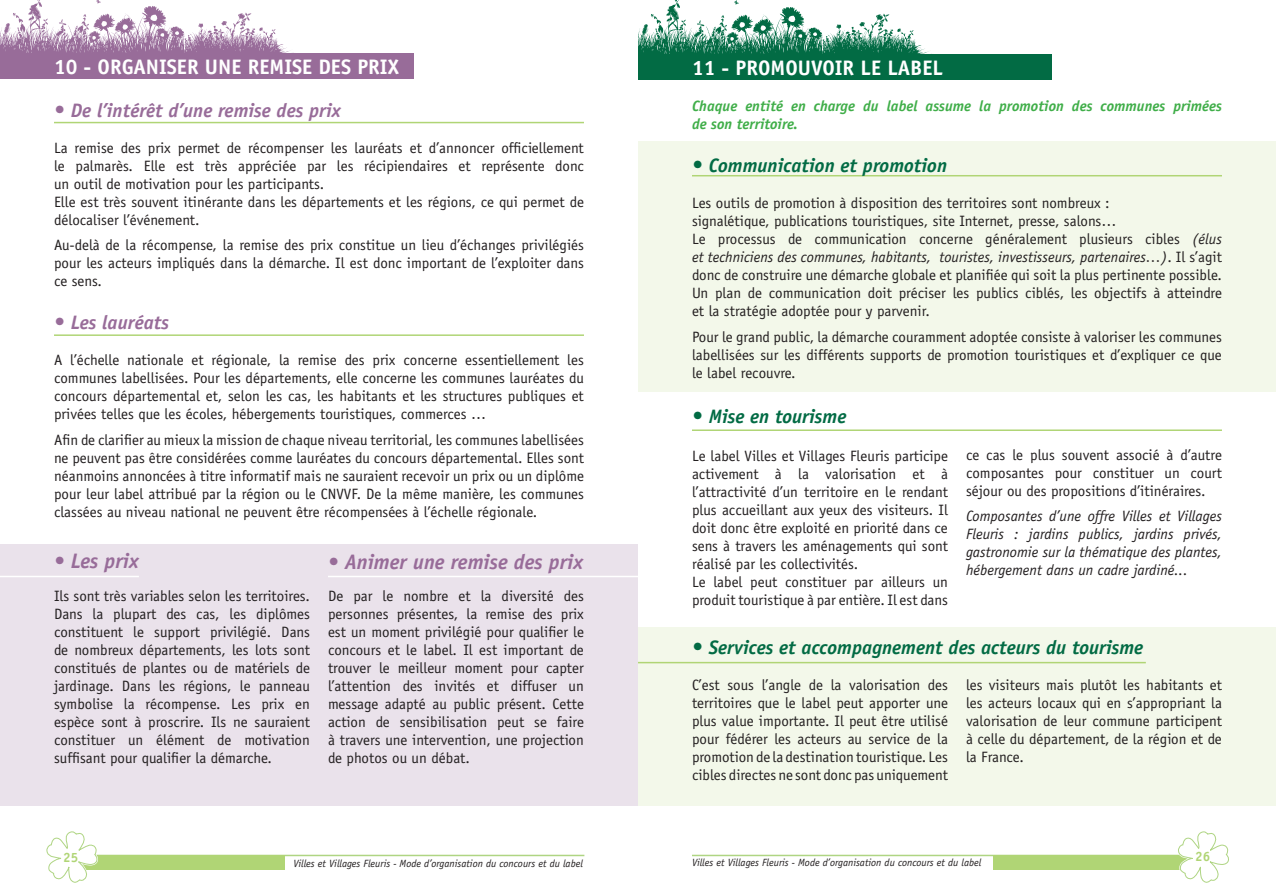
<style>
.page{position:relative;width:1276px;height:893px;background:#fff}
.page>*{position:absolute;margin:0;border:0;box-sizing:border-box;transform-origin:0 0}
.t1{font:700 21px "Officina Sans";color:#fff}
.t2{font:italic 700 21px "Officina Sans";color:#986c99}
.t3{font:italic 700 19.5px "Officina Sans";color:#026b44}
.t4{font:italic 700 19.5px "Officina Sans";color:#986c99}
.t5{font:15px/18px "Officina Sans";color:#231f20;text-align:justify}
.t6{font:italic 15px/18px "Officina Sans";color:#231f20;text-align:justify}
.t7{font:italic 700 15px/18px "Officina Sans";color:#40ae49}
.t8{font:700 13.5px "Officina Sans";color:#b0d575}
.t9{font:italic 10.5px "Officina Sans";color:#231f20}
.s1{font-size:21px}
.s2{font-style:italic}
</style>
<div class="page">
<div style="left:638px;top:141px;width:638px;height:250px;background:#f3f8ea"></div>
<div style="left:638px;top:627px;width:638px;height:178px;background:#f3f8ea"></div>
<div style="left:0;top:544px;width:638px;height:261px;background:#eae2eb"></div>
<div style="left:0;top:54px;width:414px;height:25px;background:#986c99"></div>
<hr style="left:54px;top:122px;width:530px;height:1px;background:#b0d575">
<hr style="left:692px;top:175px;width:530px;height:1px;background:#b0d575">
<hr style="left:692px;top:429px;width:530px;height:2px;background:#b0d575">
<hr style="left:638px;top:662px;width:507px;height:1px;background:#b0d575">
<hr style="left:54px;top:334px;width:530px;height:2px;background:#b0d575">
<hr style="left:0;top:576px;width:139px;height:1px;background:#fff">
<hr style="left:328px;top:576px;width:310px;height:1px;background:#fff">
<div style="left:638px;top:55px;width:414px;height:25px;background:#026b44"></div>
<svg style="left:0;top:0;width:301px;height:54px"></svg>
<svg style="left:638px;top:0;width:301px;height:55px"></svg>
<hr style="left:63px;top:855px;width:521px;height:1px;background:#afd583">
<div style="left:71px;top:856px;width:214px;height:14px;background:#b0d575"></div>
<svg style="left:46px;top:831px;width:52px;height:52px"></svg>
<hr style="left:692px;top:855px;width:501px;height:1px;background:#afd583">
<div style="left:992px;top:856px;width:201px;height:14px;background:#b0d575"></div>
<svg style="left:1177px;top:831px;width:52px;height:52px"></svg>
<h1 class="t1" style="left:54px;top:53px;width:346px">10 - ORGANISER UNE REMISE DES PRIX</h1>
<h2 class="t4" style="left:54px;top:99px;width:288px"><span class="s1">•</span> De l’intérêt d’une remise des prix</h2>
<p class="t5" style="left:54px;top:139px;width:531px;text-align:left">La remise des prix permet de récompenser les lauréats et d’annoncer officiellement le palmarès. Elle est très appréciée par les récipiendaires et représente donc un outil de motivation pour les participants.<br>Elle est très souvent itinérante dans les départements et les régions, ce qui permet de délocaliser l’événement.</p>
<p class="t5" style="left:54px;top:236px;width:531px">Au-delà de la récompense, la remise des prix constitue un lieu d’échanges privilégiés pour les acteurs impliqués dans la démarche. Il est donc important de l’exploiter dans ce sens.</p>
<h2 class="t4" style="left:54px;top:311px;width:116px"><span class="s1">•</span> Les lauréats</h2>
<p class="t5" style="left:54px;top:351px;width:531px">A l’échelle nationale et régionale, la remise des prix concerne essentiellement les communes labellisées. Pour les départements, elle concerne les communes lauréates du concours départemental et, selon les cas, les habitants et les structures publiques et privées telles que les écoles, hébergements touristiques, commerces …</p>
<p class="t5" style="left:54px;top:431px;width:531px">Afin de clarifier au mieux la mission de chaque niveau territorial, les communes labellisées ne peuvent pas être considérées comme lauréates du concours départemental. Elles sont néanmoins annoncées à titre informatif mais ne sauraient recevoir un prix ou un diplôme pour leur label attribué par la région ou le CNVVF. De la même manière, les communes classées au niveau national ne peuvent être récompensées à l’échelle régionale.</p>
<h1 class="t2" style="left:54px;top:548px;width:86px">• Les prix</h1>
<h1 class="t2" style="left:328px;top:549px;width:257px">• Animer une remise des prix</h1>
<p class="t5" style="left:328px;top:587px;width:257px">De par le nombre et la diversité des personnes présentes, la remise des prix est un moment privilégié pour qualifier le concours et le label. Il est important de trouver le meilleur moment pour capter l’attention des invités et diffuser un message adapté au public présent. Cette action de sensibilisation peut se faire à travers une intervention, une projection de photos ou un débat.</p>
<p class="t5" style="left:54px;top:587px;width:257px">Ils sont très variables selon les territoires.<br>Dans la plupart des cas, les diplômes constituent le support privilégié. Dans de nombreux départements, les lots sont constitués de plantes ou de matériels de jardinage. Dans les régions, le panneau symbolise la récompense. Les prix en espèce sont à proscrire. Ils ne sauraient constituer un élément de motivation suffisant pour qualifier la démarche.</p>
<h1 class="t1" style="left:692px;top:55px;width:252px">11 - PROMOUVOIR LE LABEL</h1>
<p class="t7" style="left:692px;top:97px;width:531px">Chaque entité en charge du label assume la promotion des communes primées de son territoire.</p>
<h2 class="t3" style="left:692px;top:154px;width:257px"><span class="s1">•</span> Communication et promotion</h2>
<p class="t5" style="left:692px;top:194px;width:531px;text-align:left">Les outils de promotion à disposition des territoires sont nombreux :<br>signalétique, publications touristiques, site Internet, presse, salons…<br>Le processus de communication concerne généralement plusieurs cibles <span class="s2">(élus et techniciens des communes, habitants, touristes, investisseurs, partenaires…)</span>. Il s’agit donc de construire une démarche globale et planifiée qui soit la plus pertinente possible.<br>Un plan de communication doit préciser les publics ciblés, les objectifs à atteindre et la stratégie adoptée pour y parvenir.</p>
<p class="t5" style="left:692px;top:327px;width:531px">Pour le grand public, la démarche couramment adoptée consiste à valoriser les communes labellisées sur les différents supports de promotion touristiques et d’expliquer ce que le label recouvre.</p>
<h2 class="t3" style="left:692px;top:404px;width:156px"><span class="s1">•</span> Mise en tourisme</h2>
<p class="t5" style="left:692px;top:446px;width:257px;text-align:left">Le label Villes et Villages Fleuris participe activement à la valorisation et à l’attractivité d’un territoire en le rendant plus accueillant aux yeux des visiteurs. Il doit donc être exploité en priorité dans ce sens à travers les aménagements qui sont réalisé par les collectivités.<br>Le label peut constituer par ailleurs un produit touristique à par entière. Il est dans</p>
<p class="t5" style="left:966px;top:446px;width:257px">ce cas le plus souvent associé à d’autre composantes pour constituer un court séjour ou des propositions d’itinéraires.</p>
<p class="t6" style="left:966px;top:507px;width:257px">Composantes d’une offre Villes et Villages Fleuris : jardins publics, jardins privés, gastronomie sur la thématique des plantes, hébergement dans un cadre jardiné...</p>
<h2 class="t3" style="left:692px;top:635px;width:453px"><span class="s1">•</span> Services et accompagnement des acteurs du tourisme</h2>
<p class="t5" style="left:692px;top:676px;width:257px">C’est sous l’angle de la valorisation des territoires que le label peut apporter une plus value importante. Il peut être utilisé pour fédérer les acteurs au service de la promotion de la destination touristique. Les cibles directes ne sont donc pas uniquement</p>
<p class="t5" style="left:966px;top:676px;width:257px">les visiteurs mais plutôt les habitants et les acteurs locaux qui en s’appropriant la valorisation de leur commune participent à celle du département, de la région et de la France.</p>
<p class="t8" style="left:63px;top:849px;width:17px">25</p>
<p class="t8" style="left:1195px;top:848px;width:17px">26</p>
<p class="t9" style="left:293px;top:858px;width:291px">Villes et Villages Fleuris - Mode d’organisation du concours et du label</p>
<p class="t9" style="left:692px;top:857px;width:291px">Villes et Villages Fleuris - Mode d’organisation du concours et du label</p>
</div>
